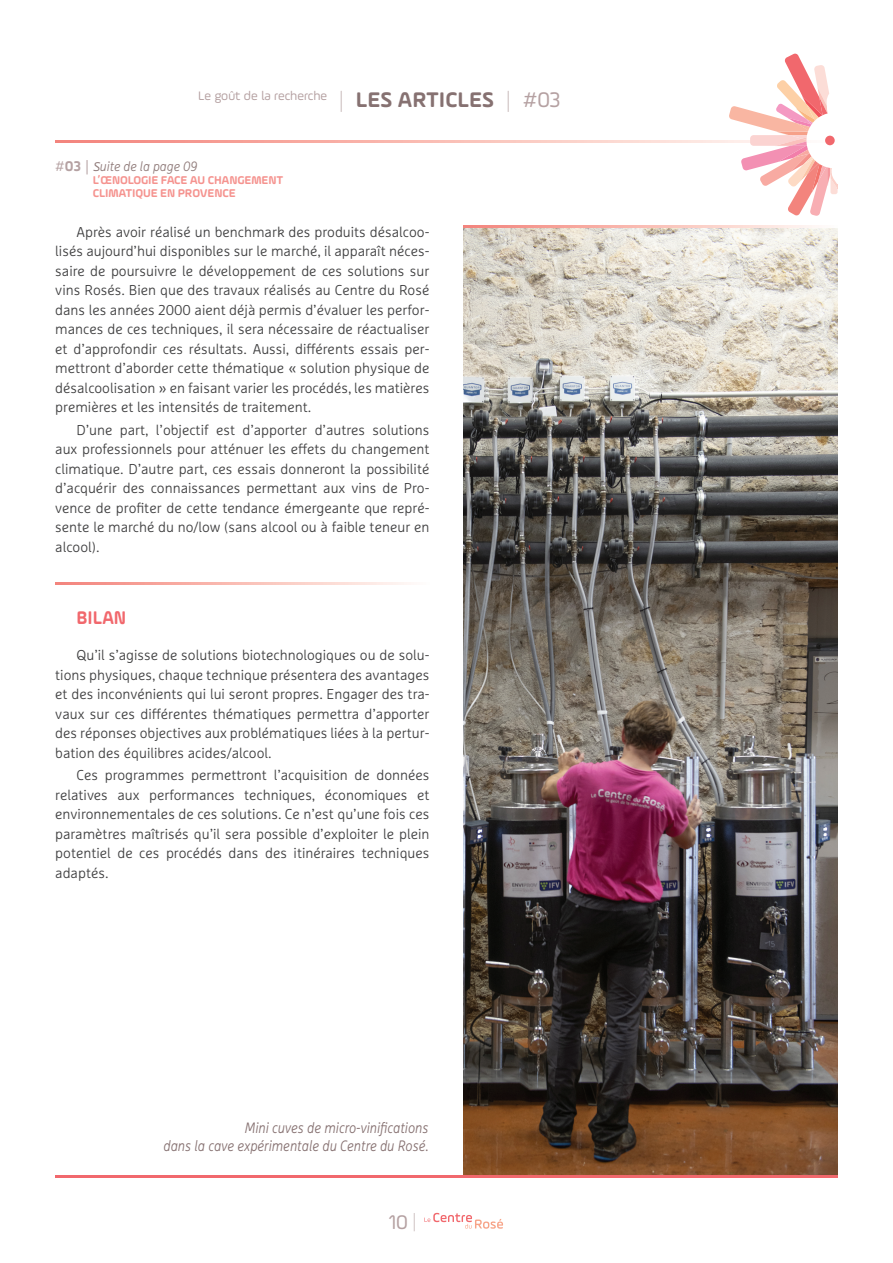
<style>
.page{position:relative;width:893px;height:1263px;background:#fff}
.page>*{position:absolute;margin:0;border:0;box-sizing:border-box;transform-origin:0 0}
.t1{font:21px "Ample Soft";color:#b5a1a2}
.t2{font:700 19.5px "Ample Soft";color:#f1686d;scale:.93 1}
.t3{font:italic 300 15px/18.8px "Marselis Pro";color:#867171;text-align:right;scale:.9 1}
.t4{font:300 14.25px/19.5px "Marselis Pro";color:#3e3e3f;text-align:justify}
.t5{font:italic 300 13.5px "Marselis Pro";color:#907b7a;scale:.95 1}
.t6{font:13.05px "Ample Soft";color:#b5a1a2}
.t7{font:700 12px/13.2px "Ample Soft";letter-spacing:-.01em;color:#f5938f}
.s1{font-weight:200;font-size:22.5px}
.s2{font-weight:700;font-size:22.5px;color:#867171}
.s3{font-size:22.5px}
.s4{font-family:"Ample Soft";font-weight:400;font-style:normal;font-size:15px;color:#b5a1a2}
.s5{font-family:"Ample Soft";font-weight:700;font-style:normal;font-size:15px;color:#b5a1a2}
.s6{font-family:"Ample Soft";font-weight:400}
.s7{font-weight:200;font-size:19.5px}
</style>
<div class="page">
<svg style="left:424px;top:1213px;width:79px;height:16px"></svg>
<img style="left:463px;top:227px;width:375px;height:949px">
<hr style="left:55px;top:1176px;width:783px;height:2px;background:#f1686d">
<svg style="left:55px;top:140px;width:674px;height:2px"></svg>
<svg style="left:729px;top:53px;width:108px;height:163px"></svg>
<div style="left:825px;top:136px;width:10px;height:9px;background:#f1686d;border-radius:50%"></div>
<svg style="left:463px;top:225px;width:352px;height:2px"></svg>
<svg style="left:55px;top:583px;width:352px;height:2px"></svg>
<p class="t6" style="left:198px;top:88px;width:364px">Le goût de la recherche <span class="s1">|</span> <span class="s2">LES ARTICLES</span> <span class="s1">|</span> <span class="s3">#03</span></p>
<p class="t5" style="left:55px;top:158px;width:151px"><span class="s4">#</span><span class="s5">03</span> <span class="s4">|</span> <span class="s6">S</span>uite de la page 09</p>
<p class="t7" style="left:93px;top:173px;width:192px">L’ŒNOLOGIE FACE AU CHANGEMENT<br>CLIMATIQUE EN PROVENCE</p>
<p class="t4" style="left:55px;top:222px;width:376px;text-indent:21px">Après avoir réalisé un benchmark des produits désalcoo&shy;lisés aujourd’hui disponibles sur le marché, il apparaît néces&shy;saire de poursuivre le développement de ces solutions sur vins Rosés. Bien que des travaux réalisés au Centre du Rosé dans les années 2000 aient déjà permis d’évaluer les perfor&shy;mances de ces techniques, il sera nécessaire de réactualiser et d’approfondir ces résultats. Aussi, différents essais per&shy;mettront d’aborder cette thématique « solution physique de désalcoolisation » en faisant varier les procédés, les matières premières et les intensités de traitement.</p>
<p class="t4" style="left:55px;top:420px;width:376px;text-indent:21px">D’une part, l’objectif est d’apporter d’autres solutions aux professionnels pour atténuer les effets du changement climatique. D’autre part, ces essais donneront la possibilité d’acquérir des connaissances permettant aux vins de Pro&shy;vence de profiter de cette tendance émergeante que repré&shy;sente le marché du no/low (sans alcool ou à faible teneur en alcool).</p>
<p class="t2" style="left:77px;top:605px;width:55px">BILAN</p>
<p class="t4" style="left:55px;top:645px;width:376px;text-indent:21px">Qu’il s’agisse de solutions biotechnologiques ou de solu&shy;tions physiques, chaque technique présentera des avantages et des inconvénients qui lui seront propres. Engager des tra&shy;vaux sur ces différentes thématiques permettra d’apporter des réponses objectives aux problématiques liées à la pertur&shy;bation des équilibres acides/alcool.</p>
<p class="t4" style="left:55px;top:765px;width:376px;text-indent:21px">Ces programmes permettront l’acquisition de données relatives aux performances techniques, économiques et environnementales de ces solutions. Ce n’est qu’une fois ces paramètres maîtrisés qu’il sera possible d’exploiter le plein potentiel de ces procédés dans des itinéraires techniques adaptés.</p>
<p class="t3" style="left:163px;top:1118px;width:296px">Mini cuves de micro-vinifications<br>dans la cave expérimentale du Centre du Rosé.</p>
<p class="t1" style="left:389px;top:1209px;width:29px">10 <span class="s7">|</span></p>
</div>
